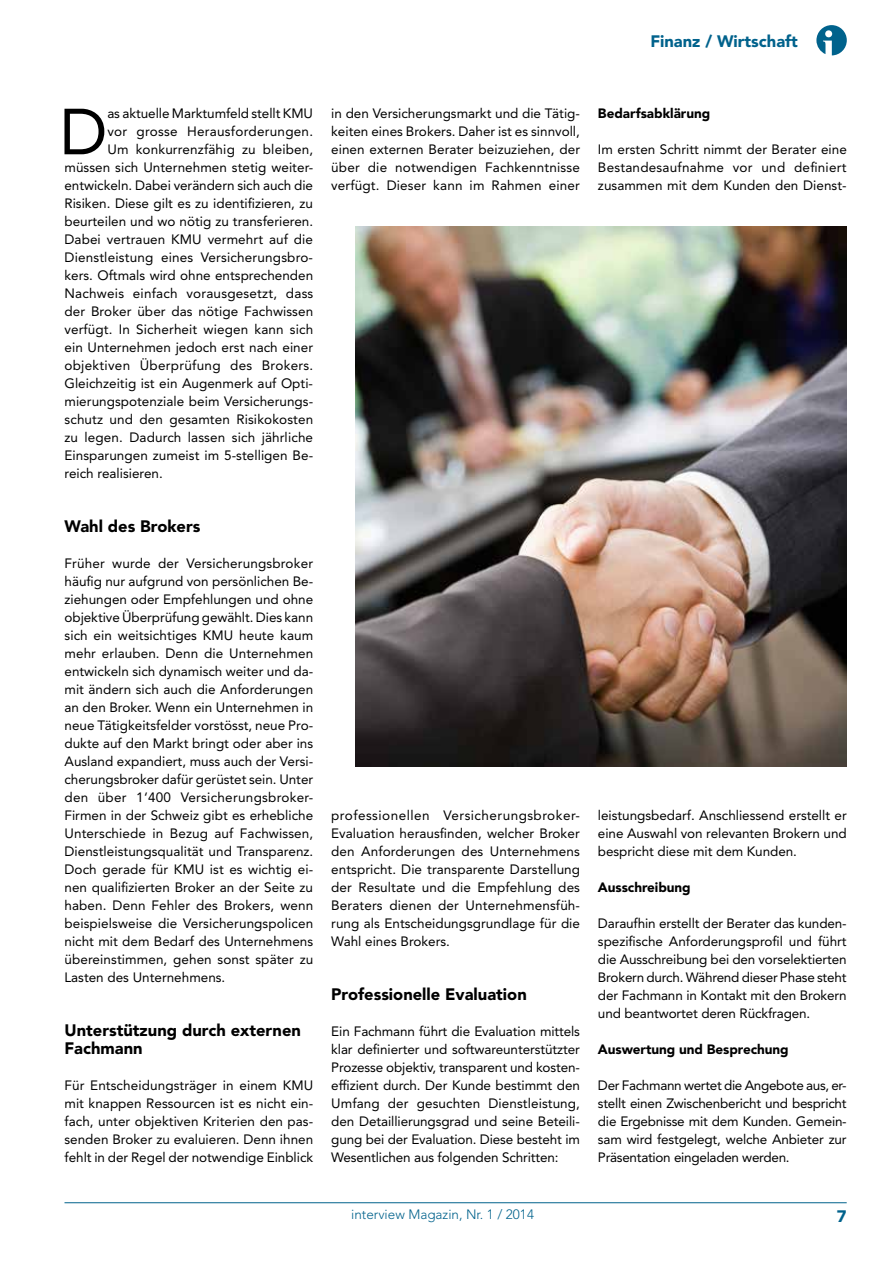
<style>
.page{position:relative;width:893px;height:1263px;background:#fff}
.page>*{position:absolute;margin:0;border:0;box-sizing:border-box;transform-origin:0 0}
.t1{font:64.35px "Avenir LT Std";color:#000}
.t2{font:900 16.5px/18px "Avenir LT Std";color:#000}
.t3{font:900 16.5px "Avenir LT Std";color:#00628c}
.t4{font:13.5px/18px "Avenir LT Std";letter-spacing:.005em;color:#000;text-align:justify}
.t5{font:900 13.5px "Avenir LT Std";letter-spacing:-.005em;color:#000}
.t6{font:300 13.5px "Avenir LT Std";color:#00628c}
</style>
<div class="page">
<img style="left:356px;top:226px;width:491px;height:540px">
<hr style="left:64px;top:1202px;width:783px;height:1px;background:#00628c">
<svg style="left:816px;top:25px;width:31px;height:30px"></svg>
<p class="t3" style="left:650px;top:31px;width:149px">Finanz / Wirtschaft</p>
<h1 class="t1" style="left:60px;top:95px;width:49px">D</h1>
<p class="t4" style="left:107px;top:105px;width:207px">as aktuelle Marktumfeld stellt KMU</p>
<p class="t4" style="left:107px;top:123px;width:207px">vor grosse Herausforderungen.</p>
<p class="t4" style="left:107px;top:141px;width:207px">Um konkurrenzfähig zu bleiben,</p>
<p class="t4" style="left:65px;top:159px;width:250px">müssen sich Unternehmen stetig weiter-</p>
<p class="t4" style="left:65px;top:177px;width:250px">entwickeln. Dabei verändern sich auch die</p>
<p class="t4" style="left:65px;top:195px;width:250px">Risiken. Diese gilt es zu identifizieren, zu</p>
<p class="t4" style="left:65px;top:213px;width:250px">beurteilen und wo nötig zu transferieren.</p>
<p class="t4" style="left:65px;top:231px;width:250px">Dabei vertrauen KMU vermehrt auf die</p>
<p class="t4" style="left:65px;top:249px;width:250px">Dienstleistung eines Versicherungsbro-</p>
<p class="t4" style="left:65px;top:267px;width:250px">kers. Oftmals wird ohne entsprechenden</p>
<p class="t4" style="left:65px;top:285px;width:250px">Nachweis einfach vorausgesetzt, dass</p>
<p class="t4" style="left:65px;top:303px;width:250px">der Broker über das nötige Fachwissen</p>
<p class="t4" style="left:65px;top:321px;width:250px">verfügt. In Sicherheit wiegen kann sich</p>
<p class="t4" style="left:65px;top:339px;width:250px">ein Unternehmen jedoch erst nach einer</p>
<p class="t4" style="left:65px;top:357px;width:250px">objektiven Überprüfung des Brokers.</p>
<p class="t4" style="left:65px;top:375px;width:250px">Gleichzeitig ist ein Augenmerk auf Opti-</p>
<p class="t4" style="left:65px;top:393px;width:250px">mierungspotenziale beim Versicherungs-</p>
<p class="t4" style="left:65px;top:411px;width:250px">schutz und den gesamten Risikokosten</p>
<p class="t4" style="left:65px;top:429px;width:250px">zu legen. Dadurch lassen sich jährliche</p>
<p class="t4" style="left:65px;top:447px;width:250px">Einsparungen zumeist im 5-stelligen Be-</p>
<p class="t4" style="left:65px;top:465px;width:100px">reich realisieren.</p>
<p class="t2" style="left:64px;top:517px;width:137px">Wahl des Brokers</p>
<p class="t4" style="left:64px;top:555px;width:250px">Früher wurde der Versicherungsbroker häufig nur aufgrund von persönlichen Be&shy;ziehungen oder Empfehlungen und ohne objektive Überprüfung gewählt. Dies kann sich ein weitsichtiges KMU heute kaum mehr erlauben. Denn die Unternehmen entwickeln sich dynamisch weiter und da&shy;mit ändern sich auch die Anforderungen an den Broker. Wenn ein Unternehmen in neue Tätigkeitsfelder vorstösst, neue Pro&shy;dukte auf den Markt bringt oder aber ins Ausland expandiert, muss auch der Versi&shy;cherungsbroker dafür gerüstet sein. Unter den über 1‘400 Versicherungsbroker-Firmen in der Schweiz gibt es erhebliche Unterschiede in Bezug auf Fachwissen, Dienstleistungsqualität und Transparenz.<br>Doch gerade für KMU ist es wichtig ei&shy;nen qualifizierten Broker an der Seite zu haben. Denn Fehler des Brokers, wenn beispielsweise die Versicherungspolicen nicht mit dem Bedarf des Unternehmens übereinstimmen, gehen sonst später zu Lasten des Unternehmens.</p>
<p class="t2" style="left:64px;top:1021px;width:238px">Unterstützung durch externen<br>Fachmann</p>
<p class="t4" style="left:64px;top:1077px;width:250px">Für Entscheidungsträger in einem KMU mit knappen Ressourcen ist es nicht ein&shy;fach, unter objektiven Kriterien den pas&shy;senden Broker zu evaluieren. Denn ihnen fehlt in der Regel der notwendige Einblick</p>
<p class="t4" style="left:331px;top:105px;width:250px">in den Versicherungsmarkt und die Tätig&shy;keiten eines Brokers. Daher ist es sinnvoll, einen externen Berater beizuziehen, der über die notwendigen Fachkenntnisse verfügt. Dieser kann im Rahmen einer</p>
<p class="t5" style="left:598px;top:105px;width:114px">Bedarfsabklärung</p>
<p class="t4" style="left:598px;top:141px;width:250px">Im ersten Schritt nimmt der Berater eine Bestandesaufnahme vor und definiert zusammen mit dem Kunden den Dienst-</p>
<p class="t4" style="left:331px;top:807px;width:250px">professionellen Versicherungsbroker-Evaluation herausfinden, welcher Broker den Anforderungen des Unternehmens entspricht. Die transparente Darstellung der Resultate und die Empfehlung des Beraters dienen der Unternehmensfüh&shy;rung als Entscheidungsgrundlage für die Wahl eines Brokers.</p>
<p class="t2" style="left:331px;top:985px;width:197px">Professionelle Evaluation</p>
<p class="t4" style="left:331px;top:1023px;width:250px">Ein Fachmann führt die Evaluation mittels klar definierter und softwareunterstützter Prozesse objektiv, transparent und kosten&shy;effizient durch. Der Kunde bestimmt den Umfang der gesuchten Dienstleistung, den Detaillierungsgrad und seine Beteili&shy;gung bei der Evaluation. Diese besteht im Wesentlichen aus folgenden Schritten:</p>
<p class="t4" style="left:598px;top:807px;width:250px">leistungsbedarf. Anschliessend erstellt er eine Auswahl von relevanten Brokern und bespricht diese mit dem Kunden.</p>
<p class="t5" style="left:598px;top:879px;width:94px">Ausschreibung</p>
<p class="t4" style="left:598px;top:915px;width:250px">Daraufhin erstellt der Berater das kunden&shy;spezifische Anforderungsprofil und führt die Ausschreibung bei den vorselektierten Brokern durch. Während dieser Phase steht der Fachmann in Kontakt mit den Brokern und beantwortet deren Rückfragen.</p>
<p class="t5" style="left:598px;top:1041px;width:192px">Auswertung und Besprechung</p>
<p class="t4" style="left:598px;top:1077px;width:250px">Der Fachmann wertet die Angebote aus, er&shy;stellt einen Zwischenbericht und bespricht die Ergebnisse mit dem Kunden. Gemein&shy;sam wird festgelegt, welche Anbieter zur Präsentation eingeladen werden.</p>
<p class="t6" style="left:351px;top:1207px;width:184px">interview Magazin, Nr. 1 / 2014</p>
<p class="t3" style="left:837px;top:1206px;width:11px">7</p>
</div>
